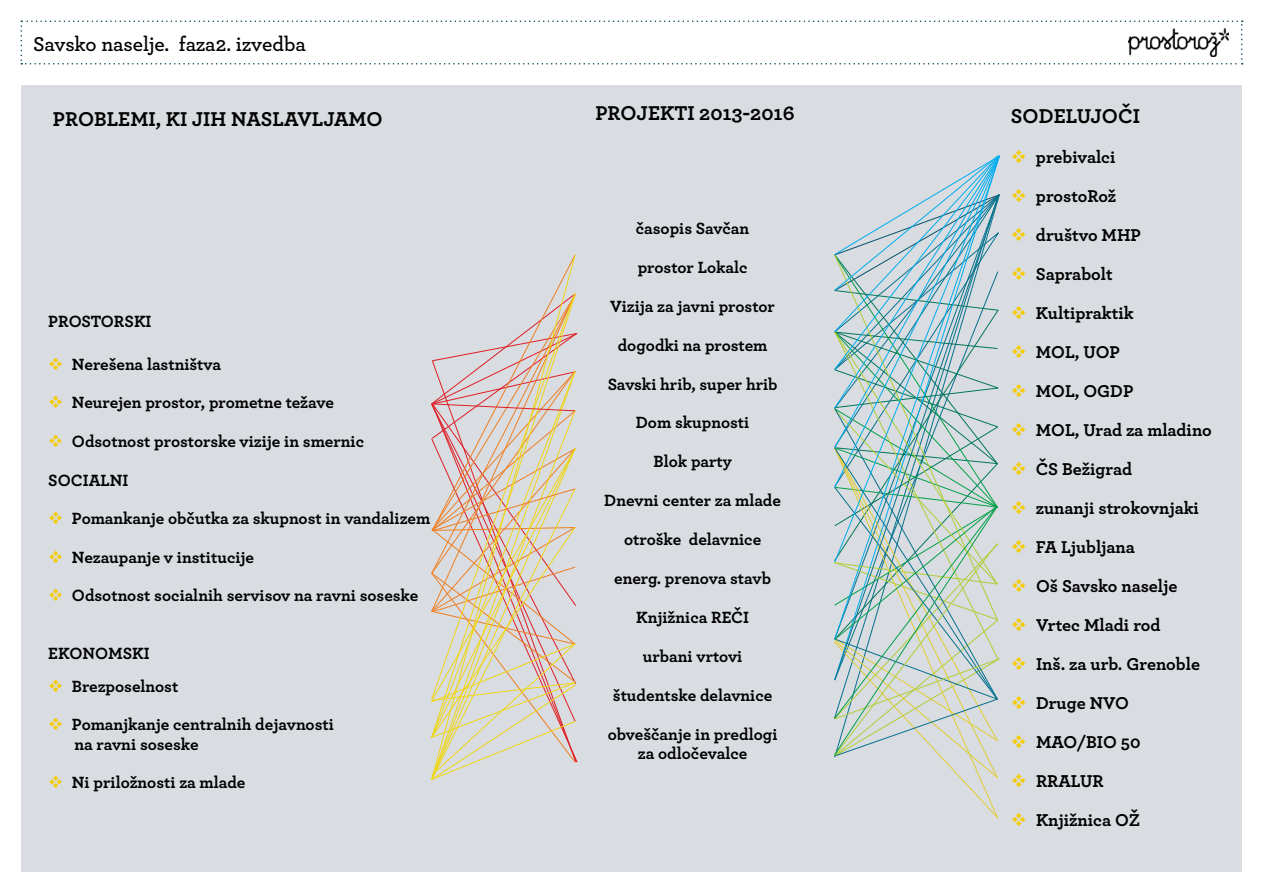
<style>
.page{position:relative;width:1263px;height:893px;background:#fff}
.page>*{position:absolute;margin:0;border:0;box-sizing:border-box;transform-origin:0 0}
.t1{font:700 21px "Archer";color:#000}
.t2{font:600 21px "Archer";letter-spacing:-.01em;color:#000}
.t3{font:700 18px "Archer";color:#000}
.t4{font:700 17.1px/19.5px "Archer";color:#000;text-align:center}
.s1{color:#f6cb00}
</style>
<div class="page">
<svg style="left:21px;top:21px;width:1222px;height:44px"></svg>
<img style="left:1128px;top:29px;width:101px;height:27px">
<div style="left:21px;top:85px;width:1221px;height:787px;background:#d9dce0"></div>
<svg style="left:431px;top:254px;width:147px;height:526px"></svg>
<svg style="left:834px;top:155px;width:166px;height:663px"></svg>
<p class="t2" style="left:33px;top:29px;width:274px">Savsko naselje. faza2. izvedba</p>
<p class="t1" style="left:53px;top:102px;width:331px">PROBLEMI, KI JIH NASLAVLJAMO</p>
<p class="t4" style="left:48px;top:310px;width:105px">PROSTORSKI</p>
<p class="t4" style="left:48px;top:354px;width:174px"><span class="s1">❖</span> Nerešena lastništva</p>
<p class="t4" style="left:48px;top:392px;width:287px"><span class="s1">❖</span> Neurejen prostor, prometne težave</p>
<p class="t4" style="left:48px;top:430px;width:317px"><span class="s1">❖</span> Odsotnost prostorske vizije in smernic</p>
<p class="t4" style="left:48px;top:470px;width:82px">SOCIALNI</p>
<p class="t4" style="left:48px;top:508px;width:383px"><span class="s1">❖</span> Pomankanje občutka za skupnost in vandalizem</p>
<p class="t4" style="left:48px;top:546px;width:207px"><span class="s1">❖</span> Nezaupanje v institucije</p>
<p class="t4" style="left:48px;top:584px;width:372px"><span class="s1">❖</span> Odsotnost socialnih servisov na ravni soseske</p>
<p class="t4" style="left:48px;top:643px;width:103px">EKONOMSKI</p>
<p class="t4" style="left:48px;top:676px;width:132px"><span class="s1">❖</span> Brezposelnost</p>
<p class="t4" style="left:75px;top:714px;width:261px;line-height:19px;text-align:left;text-indent:-26px"><span class="s1">❖</span> Pomanjkanje centralnih dejavnosti na ravni soseske</p>
<p class="t4" style="left:48px;top:771px;width:199px"><span class="s1">❖</span> Ni priložnosti za mlade</p>
<p class="t1" style="left:595px;top:96px;width:201px">PROJEKTI 2013-2016</p>
<p class="t4" style="left:636px;top:217px;width:115px">časopis Savčan</p>
<p class="t4" style="left:638px;top:256px;width:111px">prostor Lokalc</p>
<p class="t4" style="left:610px;top:295px;width:166px">Vizija za javni prostor</p>
<p class="t4" style="left:618px;top:334px;width:151px">dogodki na prostem</p>
<p class="t4" style="left:608px;top:373px;width:171px">Savski hrib, super hrib</p>
<p class="t4" style="left:636px;top:412px;width:115px">Dom skupnosti</p>
<p class="t4" style="left:653px;top:451px;width:80px">Blok party</p>
<p class="t4" style="left:604px;top:490px;width:178px">Dnevni center za mlade</p>
<p class="t4" style="left:624px;top:529px;width:139px">otroške delavnice</p>
<p class="t4" style="left:614px;top:567px;width:158px">energ. prenova stavb</p>
<p class="t4" style="left:636px;top:606px;width:115px">Knjižnica REČI</p>
<p class="t4" style="left:643px;top:645px;width:101px">urbani vrtovi</p>
<p class="t4" style="left:613px;top:684px;width:161px">študentske delavnice</p>
<p class="t4" style="left:608px;top:723px;width:171px">obveščanje in predlogi za odločevalce</p>
<p class="t1" style="left:1011px;top:100px;width:131px">SODELUJOČI</p>
<p class="t3" style="left:1011px;top:143px;width:106px"><span class="s1">❖</span> prebivalci</p>
<p class="t3" style="left:1011px;top:182px;width:107px"><span class="s1">❖</span> prostoRož</p>
<p class="t3" style="left:1011px;top:221px;width:132px"><span class="s1">❖</span> društvo MHP</p>
<p class="t3" style="left:1011px;top:260px;width:103px"><span class="s1">❖</span> Saprabolt</p>
<p class="t3" style="left:1011px;top:299px;width:124px"><span class="s1">❖</span> Kultipraktik</p>
<p class="t3" style="left:1011px;top:338px;width:111px"><span class="s1">❖</span> MOL, UOP</p>
<p class="t3" style="left:1011px;top:377px;width:124px"><span class="s1">❖</span> MOL, OGDP</p>
<p class="t3" style="left:1011px;top:416px;width:202px"><span class="s1">❖</span> MOL, Urad za mladino</p>
<p class="t3" style="left:1011px;top:455px;width:123px"><span class="s1">❖</span> ČS Bežigrad</p>
<p class="t3" style="left:1011px;top:494px;width:190px"><span class="s1">❖</span> zunanji strokovnjaki</p>
<p class="t3" style="left:1011px;top:533px;width:125px"><span class="s1">❖</span> FA Ljubljana</p>
<p class="t3" style="left:1011px;top:572px;width:168px"><span class="s1">❖</span> Oš Savsko naselje</p>
<p class="t3" style="left:1011px;top:611px;width:151px"><span class="s1">❖</span> Vrtec Mladi rod</p>
<p class="t3" style="left:1011px;top:650px;width:191px"><span class="s1">❖</span> Inš. za urb. Grenoble</p>
<p class="t3" style="left:1011px;top:689px;width:119px"><span class="s1">❖</span> Druge NVO</p>
<p class="t3" style="left:1011px;top:728px;width:131px"><span class="s1">❖</span> MAO/BIO 50</p>
<p class="t3" style="left:1011px;top:767px;width:94px"><span class="s1">❖</span> RRALUR</p>
<p class="t3" style="left:1011px;top:806px;width:129px"><span class="s1">❖</span> Knjižnica OŽ</p>
</div>
